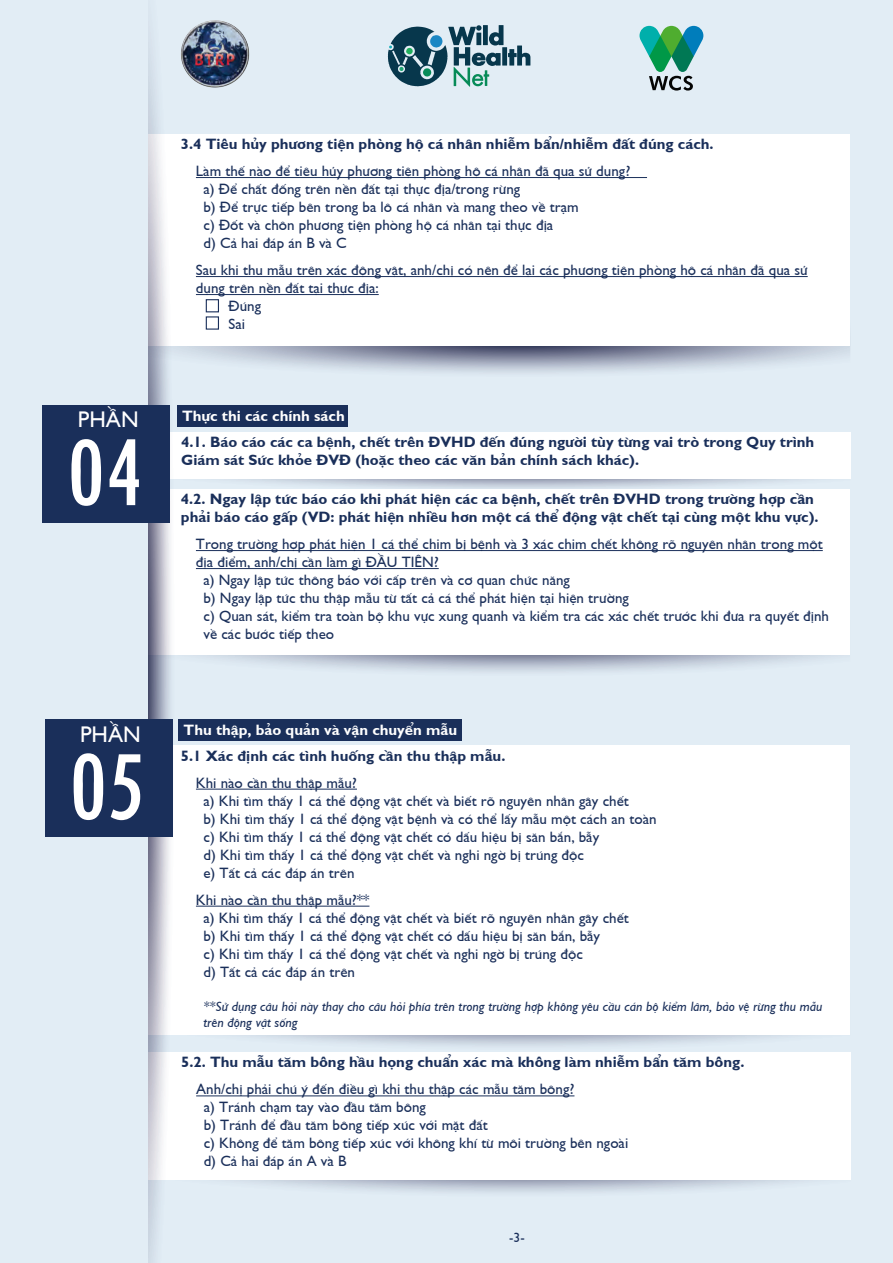
<style>
.page{position:relative;width:893px;height:1263px;background:#e2edf5}
.page>*{position:absolute;margin:0;border:0;box-sizing:border-box;transform-origin:0 0}
.t1{font:condensed 104.4px "Tw Cen";color:#fff}
.t2{font:22.65px "SFU Gill Sans";color:#fff}
.t3{font:15px/18px "SFU Gill Sans";color:#1a2f5a}
.t4{font:700 15px/18px "SFU Gill Sans";color:#1a2f5a}
.t5{font:700 15px "SFU Gill Sans";color:#fff}
.t6{font:italic 13.5px/16.2px "SFU Gill Sans";color:#1a2f5a}
.t7{font:13.5px "SFU Gill Sans";color:#1a2f5a}
</style>
<div class="page">
<svg style="left:176px;top:478px;width:674px;height:11px"></svg>
<svg style="left:176px;top:654px;width:674px;height:18px"></svg>
<svg style="left:249px;top:1035px;width:540px;height:11px"></svg>
<div style="left:148px;top:432px;width:702px;height:46px;background:#fff"></div>
<div style="left:147px;top:489px;width:703px;height:165px;background:#fff"></div>
<hr style="left:196px;top:550px;width:627px;height:1px;background:#1a2f5a">
<hr style="left:196px;top:568px;width:243px;height:1px;background:#1a2f5a">
<div style="left:147px;top:745px;width:703px;height:290px;background:#fff"></div>
<hr style="left:196px;top:789px;width:161px;height:1px;background:#1a2f5a">
<hr style="left:196px;top:906px;width:173px;height:1px;background:#1a2f5a">
<svg style="left:176px;top:346px;width:674px;height:27px"></svg>
<div style="left:147px;top:134px;width:703px;height:212px;background:#fff"></div>
<svg style="left:639px;top:26px;width:64px;height:65px"></svg>
<svg style="left:388px;top:25px;width:142px;height:62px"></svg>
<img style="left:181px;top:20px;width:69px;height:68px">
<div style="left:177px;top:405px;width:170px;height:22px;background:#1a2f5a"></div>
<div style="left:178px;top:719px;width:284px;height:22px;background:#1a2f5a"></div>
<svg style="left:234px;top:1180px;width:571px;height:13px"></svg>
<div style="left:148px;top:1052px;width:702px;height:128px;background:#fff"></div>
<hr style="left:196px;top:1095px;width:378px;height:1px;background:#1a2f5a">
<hr style="left:196px;top:177px;width:451px;height:1px;background:#1a2f5a">
<hr style="left:196px;top:276px;width:612px;height:1px;background:#1a2f5a">
<hr style="left:196px;top:294px;width:183px;height:1px;background:#1a2f5a">
<div style="left:206px;top:299px;width:13px;height:13px;border:1px solid #1a2f5a"></div>
<div style="left:206px;top:316px;width:13px;height:14px;border:1px solid #1a2f5a"></div>
<svg style="left:148px;top:33px;width:28px;height:1230px"></svg>
<div style="left:1px;top:0;width:147px;height:1263px;background:#e2edf5"></div>
<div style="left:43px;top:405px;width:127px;height:118px;background:#1a2f5a"></div>
<div style="left:45px;top:719px;width:127px;height:118px;background:#1a2f5a"></div>
<h2 class="t2" style="left:78px;top:402px;width:62px">PHẦN</h2>
<h1 class="t1" style="left:66px;top:409px;width:78px">04</h1>
<h2 class="t2" style="left:80px;top:716px;width:62px">PHẦN</h2>
<h1 class="t1" style="left:69px;top:724px;width:78px">05</h1>
<p class="t4" style="left:181px;top:133px;width:534px">3.4 Tiêu hủy phương tiện phòng hộ cá nhân nhiễm bẩn/nhiễm đất đúng cách.</p>
<p class="t3" style="left:203px;top:160px;width:428px;text-indent:-8px">Làm thế nào để tiêu hủy phương tiện phòng hộ cá nhân đã qua sử dụng? a) Để chất đống trên nền đất tại thực địa/trong rừng<br>b) Để trực tiếp bên trong ba lô cá nhân và mang theo về trạm<br>c) Đốt và chôn phương tiện phòng hộ cá nhân tại thực địa<br>d) Cả hai đáp án B và C</p>
<p class="t3" style="left:196px;top:259px;width:613px">Sau khi thu mẫu trên xác động vật, anh/chị có nên để lại các phương tiện phòng hộ cá nhân đã qua sử</p>
<p class="t3" style="left:196px;top:277px;width:184px">dụng trên nền đất tại thực địa:</p>
<p class="t3" style="left:228px;top:295px;width:34px">Đúng</p>
<p class="t3" style="left:228px;top:313px;width:18px">Sai</p>
<p class="t5" style="left:182px;top:404px;width:164px">Thực thi các chính sách</p>
<p class="t4" style="left:181px;top:431px;width:635px">4.1. Báo cáo các ca bệnh, chết trên ĐVHD đến đúng người tùy từng vai trò trong Quy trình<br>Giám sát Sức khỏe ĐVĐ (hoặc theo các văn bản chính sách khác).</p>
<p class="t4" style="left:181px;top:488px;width:639px">4.2. Ngay lập tức báo cáo khi phát hiện các ca bệnh, chết trên ĐVHD trong trường hợp cần phải báo cáo gấp (VD: phát hiện nhiều hơn một cá thể động vật chết tại cùng một khu vực).</p>
<p class="t3" style="left:196px;top:533px;width:628px">Trong trường hợp phát hiện 1 cá thể chim bị bệnh và 3 xác chim chết không rõ nguyên nhân trong một</p>
<p class="t3" style="left:196px;top:551px;width:244px">địa điểm, anh/chị cần làm gì ĐẦU TIÊN?</p>
<p class="t3" style="left:203px;top:569px;width:368px">a) Ngay lập tức thông báo với cấp trên và cơ quan chức năng</p>
<p class="t3" style="left:203px;top:587px;width:427px">b) Ngay lập tức thu thập mẫu từ tất cả cá thể phát hiện tại hiện trường</p>
<p class="t3" style="left:203px;top:605px;width:627px">c) Quan sát, kiểm tra toàn bộ khu vực xung quanh và kiểm tra các xác chết trước khi đưa ra quyết định</p>
<p class="t3" style="left:203px;top:623px;width:132px">về các bước tiếp theo</p>
<p class="t5" style="left:184px;top:718px;width:275px">Thu thập, bảo quản và vận chuyển mẫu</p>
<p class="t4" style="left:181px;top:745px;width:326px">5.1 Xác định các tình huống cần thu thập mẫu.</p>
<p class="t3" style="left:203px;top:772px;width:455px;text-indent:-8px">Khi nào cần thu thập mẫu?<br>a) Khi tìm thấy 1 cá thể động vật chết và biết rõ nguyên nhân gây chết<br>b) Khi tìm thấy 1 cá thể động vật bệnh và có thể lấy mẫu một cách an toàn c) Khi tìm thấy 1 cá thể động vật chết có dấu hiệu bị săn bắn, bẫy<br>d) Khi tìm thấy 1 cá thể động vật chết và nghi ngờ bị trúng độc<br>e) Tất cả các đáp án trên</p>
<p class="t3" style="left:203px;top:889px;width:427px;text-indent:-8px">Khi nào cần thu thập mẫu?**<br>a) Khi tìm thấy 1 cá thể động vật chết và biết rõ nguyên nhân gây chết b) Khi tìm thấy 1 cá thể động vật chết có dấu hiệu bị săn bắn, bẫy<br>c) Khi tìm thấy 1 cá thể động vật chết và nghi ngờ bị trúng độc<br>d) Tất cả các đáp án trên</p>
<p class="t6" style="left:203px;top:997px;width:620px">**Sử dụng câu hỏi này thay cho câu hỏi phía trên trong trường hợp không yêu cầu cán bộ kiểm lâm, bảo vệ rừng thu mẫu trên động vật sống</p>
<p class="t4" style="left:181px;top:1052px;width:565px">5.2. Thu mẫu tăm bông hầu họng chuẩn xác mà không làm nhiễm bẩn tăm bông.</p>
<p class="t3" style="left:204px;top:1079px;width:426px;text-indent:-7px">Anh/chị phải chú ý đến điều gì khi thu thập các mẫu tăm bông?<br>a) Tránh chạm tay vào đầu tăm bông<br>b) Tránh để đầu tăm bông tiếp xúc với mặt đất<br>c) Không để tăm bông tiếp xúc với không khí từ môi trường bên ngoài d) Cả hai đáp án A và B</p>
<p class="t7" style="left:509px;top:1226px;width:17px">-3-</p>
</div>
